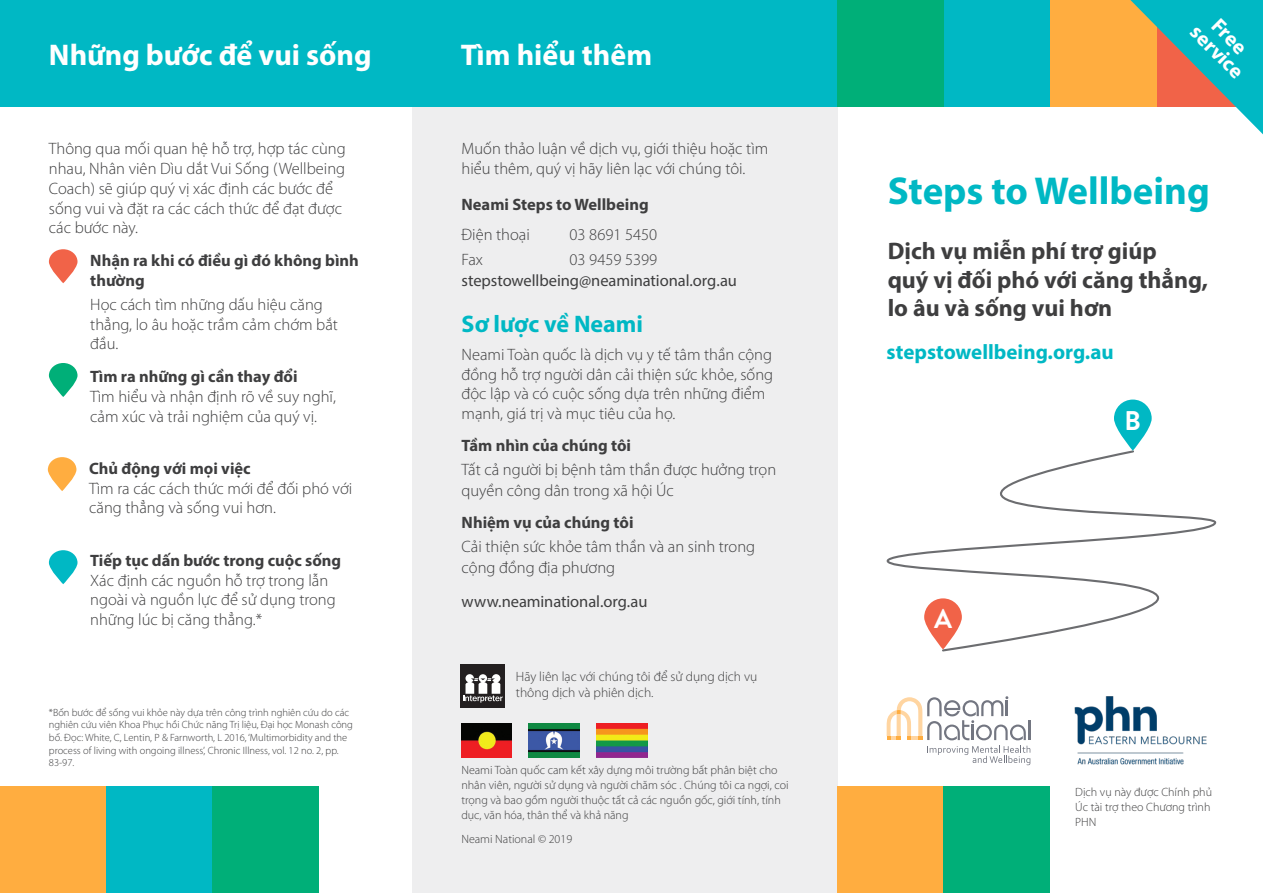
<style>
.page{position:relative;width:1263px;height:893px;background:#fff}
.page>*{position:absolute;margin:0;border:0;box-sizing:border-box;transform-origin:0 0}
.t1{font:700 39px "Myriad Pro";color:#00b8c4}
.Bannerhead{font:700 30px "Myriad Pro";color:#fff}
.t2{font:700 27px "Brandon Text";color:#fff}
.t3{font:700 24px/28.8px "Myriad Pro";color:#3e3e3f}
.Heading2{font:700 24px "Myriad Pro";color:#00b8c4}
.t4{font:700 21px "Myriad Pro";color:#00b8c4}
.Subheading1{font:700 21px "Myriad Pro";color:#fff}
.Heading1{font:300 16.5px/19.8px "Myriad Pro";color:#3e3e3f}
.Body{font:300 16.5px/19.5px "Myriad Pro";color:#3e3e3f}
.Subheading3{font:700 16.5px/19.8px "Myriad Pro";color:#3e3e3f}
.Body-2{font:16.5px "Myriad Pro";letter-spacing:-.005em;color:#3e3e3f}
.Body-3{font:300 13.5px/16.5px "Myriad Pro";color:#3e3e3f}
.Fine_print{font:300 12px/15px "Myriad Pro";color:#3e3e3f}
.Heading1-2{font:300 10.5px/12.6px "Myriad Pro";color:#3e3e3f}
</style>
<div class="page">
<div style="left:412px;top:0;width:426px;height:893px;background:#eeeeef"></div>
<div style="left:0;top:0;width:838px;height:106px;background:#00b8c4"></div>
<img style="left:528px;top:724px;width:51px;height:34px">
<img style="left:596px;top:724px;width:51px;height:34px">
<img style="left:461px;top:724px;width:50px;height:34px">
<div style="left:944px;top:0;width:106px;height:106px;background:#00b8c4"></div>
<div style="left:1050px;top:0;width:107px;height:106px;background:#ffad40"></div>
<svg style="left:1130px;top:0;width:133px;height:134px"></svg>
<div style="left:838px;top:787px;width:106px;height:106px;background:#ffad40"></div>
<svg style="left:49px;top:249px;width:29px;height:34px"></svg>
<svg style="left:49px;top:363px;width:29px;height:34px"></svg>
<svg style="left:48px;top:457px;width:28px;height:34px"></svg>
<svg style="left:49px;top:550px;width:29px;height:34px"></svg>
<svg style="left:887px;top:451px;width:330px;height:201px"></svg>
<svg style="left:924px;top:598px;width:38px;height:51px;fill:#f16348"></svg>
<svg style="left:1114px;top:400px;width:38px;height:51px;fill:#00b8c4"></svg>
<div style="left:0;top:787px;width:106px;height:106px;background:#ffad40"></div>
<div style="left:106px;top:787px;width:107px;height:106px;background:#00b8c4"></div>
<div style="left:213px;top:787px;width:106px;height:106px;background:#00af78"></div>
<div style="left:944px;top:787px;width:106px;height:106px;background:#00af78"></div>
<div style="left:460px;top:664px;width:45px;height:44px;background:#231f20"></div>
<svg style="left:463px;top:674px;width:40px;height:29px"></svg>
<div style="left:838px;top:0;width:106px;height:106px;background:#00af78"></div>
<svg style="left:927px;top:746px;width:103px;height:19px"></svg>
<hr style="left:1028px;top:720px;width:2px;height:20px;background:#737681">
<svg style="left:887px;top:696px;width:139px;height:44px"></svg>
<img style="left:1074px;top:696px;width:133px;height:69px">
<p class="Bannerhead" style="left:49px;top:35px;width:324px">Những bước để vui sống</p>
<p class="Bannerhead" style="left:461px;top:35px;width:193px">Tìm hiểu thêm</p>
<p class="Heading1" style="left:49px;top:139px;width:298px">Thông qua mối quan hệ hỗ trợ, hợp tác cùng nhau, Nhân viên Dìu dắt Vui Sống (Wellbeing Coach) sẽ giúp quý vị xác định các bước để sống vui và đặt ra các cách thức để đạt được các bước này.</p>
<p class="Subheading3" style="left:90px;top:250px;width:270px">Nhận ra khi có điều gì đó không bình thường</p>
<p class="Heading1" style="left:90px;top:294px;width:249px">Học cách tìm những dấu hiệu căng thẳng, lo âu hoặc trầm cảm chớm bắt đầu.</p>
<p class="Subheading3" style="left:90px;top:366px;width:209px">Tìm ra những gì cần thay đổi</p>
<p class="Heading1" style="left:90px;top:386px;width:247px">Tìm hiểu và nhận định rõ về suy nghĩ, cảm xúc và trải nghiệm của quý vị.</p>
<p class="Subheading3" style="left:89px;top:458px;width:163px">Chủ động với mọi việc</p>
<p class="Heading1" style="left:89px;top:478px;width:264px">Tìm ra các cách thức mới để đối phó với căng thẳng và sống vui hơn.</p>
<p class="Subheading3" style="left:90px;top:550px;width:252px">Tiếp tục dấn bước trong cuộc sống</p>
<p class="Heading1" style="left:90px;top:570px;width:247px">Xác định các nguồn hỗ trợ trong lẫn ngoài và nguồn lực để sử dụng trong những lúc bị căng thẳng.*</p>
<p class="Heading1-2" style="left:49px;top:706px;width:306px">*Bốn bước để sống vui khỏe này dựa trên công trình nghiên cứu do các nghiên cứu viên Khoa Phục hồi Chức năng Trị liệu, Đại học Monash công bố. Đọc: White, C, Lentin, P &amp; Farnworth, L 2016, ‘Multimorbidity and the process of living with ongoing illness’, Chronic Illness, vol. 12 no. 2, pp.<br>83-97.</p>
<p class="Body" style="left:462px;top:139px;width:308px">Muốn thảo luận về dịch vụ, giới thiệu hoặc tìm hiểu thêm, quý vị hãy liên lạc với chúng tôi.</p>
<p class="Subheading3" style="left:462px;top:194px;width:189px">Neami Steps to Wellbeing</p>
<p class="Body" style="left:462px;top:225px;width:70px">Điện thoại</p>
<p class="Body" style="left:570px;top:225px;width:89px">03 8691 5450</p>
<p class="Body" style="left:462px;top:250px;width:23px">Fax</p>
<p class="Body" style="left:570px;top:250px;width:89px">03 9459 5399</p>
<p class="Body-2" style="left:462px;top:270px;width:277px">stepstowellbeing@neaminational.org.au</p>
<p class="Heading2" style="left:462px;top:308px;width:183px">Sơ lược về Neami</p>
<p class="Body" style="left:462px;top:345px;width:313px">Neami Toàn quốc là dịch vụ y tế tâm thần cộng đồng hỗ trợ người dân cải thiện sức khỏe, sống độc lập và có cuộc sống dựa trên những điểm mạnh, giá trị và mục tiêu của họ.</p>
<p class="Subheading3" style="left:462px;top:435px;width:171px">Tầm nhìn của chúng tôi</p>
<p class="Body" style="left:462px;top:459px;width:316px;line-height:21px">Tất cả người bị bệnh tâm thần được hưởng trọn quyền công dân trong xã hội Úc</p>
<p class="Subheading3" style="left:462px;top:512px;width:174px">Nhiệm vụ của chúng tôi</p>
<p class="Body" style="left:462px;top:536px;width:295px;line-height:21px">Cải thiện sức khỏe tâm thần và an sinh trong cộng đồng địa phương</p>
<p class="Body-2" style="left:462px;top:591px;width:187px">www.neaminational.org.au</p>
<p class="Body-3" style="left:516px;top:668px;width:243px">Hãy liên lạc với chúng tôi để sử dụng dịch vụ thông dịch và phiên dịch.</p>
<p class="Fine_print" style="left:461px;top:762px;width:329px">Neami Toàn quốc cam kết xây dựng môi trường bất phân biệt cho nhân viên, người sử dụng và người chăm sóc . Chúng tôi ca ngợi, coi trọng và bao gồm người thuộc tất cả các nguồn gốc, giới tính, tính dục, văn hóa, thân thể và khả năng</p>
<p class="Fine_print" style="left:461px;top:831px;width:112px">Neami National © 2019</p>
<p class="Subheading1" style="left:1225px;top:12px;width:42px;rotate:45deg">Free</p>
<p class="Subheading1" style="left:1203px;top:19px;width:67px;rotate:45deg">service</p>
<p class="t1" style="left:888px;top:165px;width:324px">Steps to Wellbeing</p>
<p class="t3" style="left:888px;top:235px;width:322px">Dịch vụ miễn phí trợ giúp<br>quý vị đối phó với căng thẳng, lo âu và sống vui hơn</p>
<p class="t4" style="left:887px;top:338px;width:229px">stepstowellbeing.org.au</p>
<h3 class="t2" style="left:1124px;top:401px;width:18px">B</h3>
<h3 class="t2" style="left:934px;top:600px;width:20px">A</h3>
<p class="Fine_print" style="left:1075px;top:784px;width:138px">Dịch vụ này được Chính phủ<br>Úc tài trợ theo Chương trình<br>PHN</p>
</div>
